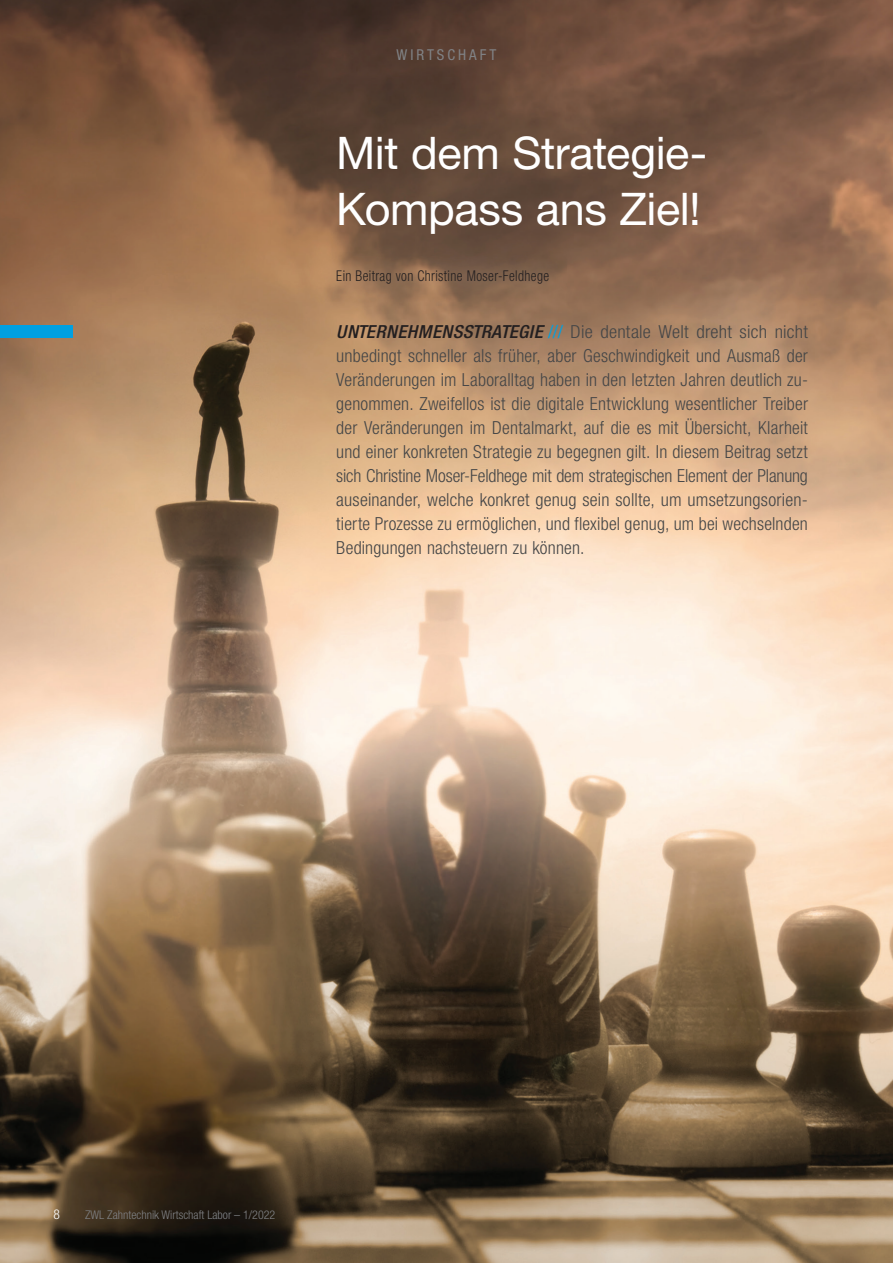
<style>
.page{position:relative;width:893px;height:1263px;background:#fff}
.page>*{position:absolute;margin:0;border:0;box-sizing:border-box;transform-origin:0 0}
.t1{font:45px/56.2px "Helvetica Neue LT Std";letter-spacing:-.01em;color:#fff}
.t2{font:300 condensed 18px/24px "Helvetica Neue LT Std";letter-spacing:.01em;color:#454647;text-align:justify;scale:1.05 1}
.t3{font:condensed 15px "Helvetica Neue LT Std";letter-spacing:.2em;color:#808285}
.t4{font:300 condensed 14.85px "Helvetica Neue LT Std";letter-spacing:.03em;color:#231f20;scale:.91 1}
.t5{font:300 condensed 13.5px "Helvetica Neue";color:#fff}
.t6{font:300 condensed 12px "Helvetica Neue LT Std";color:#808285}
.s1{font-weight:500;font-style:italic;color:#231f20}
.s2{font-weight:400;color:#00a0e1}
</style>
<div class="page">
<img style="left:0;top:0;width:893px;height:1263px">
<img style="left:318px;top:252px;width:249px;height:49px">
<div style="left:0;top:325px;width:72px;height:13px;background:#00a0e1"></div>
<p class="t3" style="left:397px;top:46px;width:101px">WIRTSCHAFT</p>
<h1 class="t1" style="left:336px;top:124px;width:373px">Mit dem Strategie-<br>Kompass ans Ziel!</h1>
<p class="t4" style="left:336px;top:267px;width:235px">Ein Beitrag von Christine Moser-Feldhege</p>
<p class="t2" style="left:336px;top:319px;width:451px"><span class="s1">UNTERNEHMENSSTRATEGIE</span> <span class="s2">///</span> Die dentale Welt dreht sich nicht unbedingt schneller als früher, aber Geschwindigkeit und Ausmaß der Veränderungen im Laboralltag haben in den letzten Jahren deutlich zu&shy;genommen. Zweifellos ist die digitale Entwicklung wesentlicher Treiber der Veränderungen im Dentalmarkt, auf die es mit Übersicht, Klarheit und einer konkreten Strategie zu begegnen gilt. In diesem Beitrag setzt sich Christine Moser-Feldhege mit dem strategischen Element der Planung auseinander, welche konkret genug sein sollte, um umsetzungsorien&shy;tierte Prozesse zu ermöglichen, und flexibel genug, um bei wechselnden Bedingungen nachsteuern zu können.</p>
<p class="t5" style="left:54px;top:1206px;width:8px">8</p>
<p class="t6" style="left:85px;top:1208px;width:192px">ZWL Zahntechnik Wirtschaft Labor – 1/2022</p>
</div>
